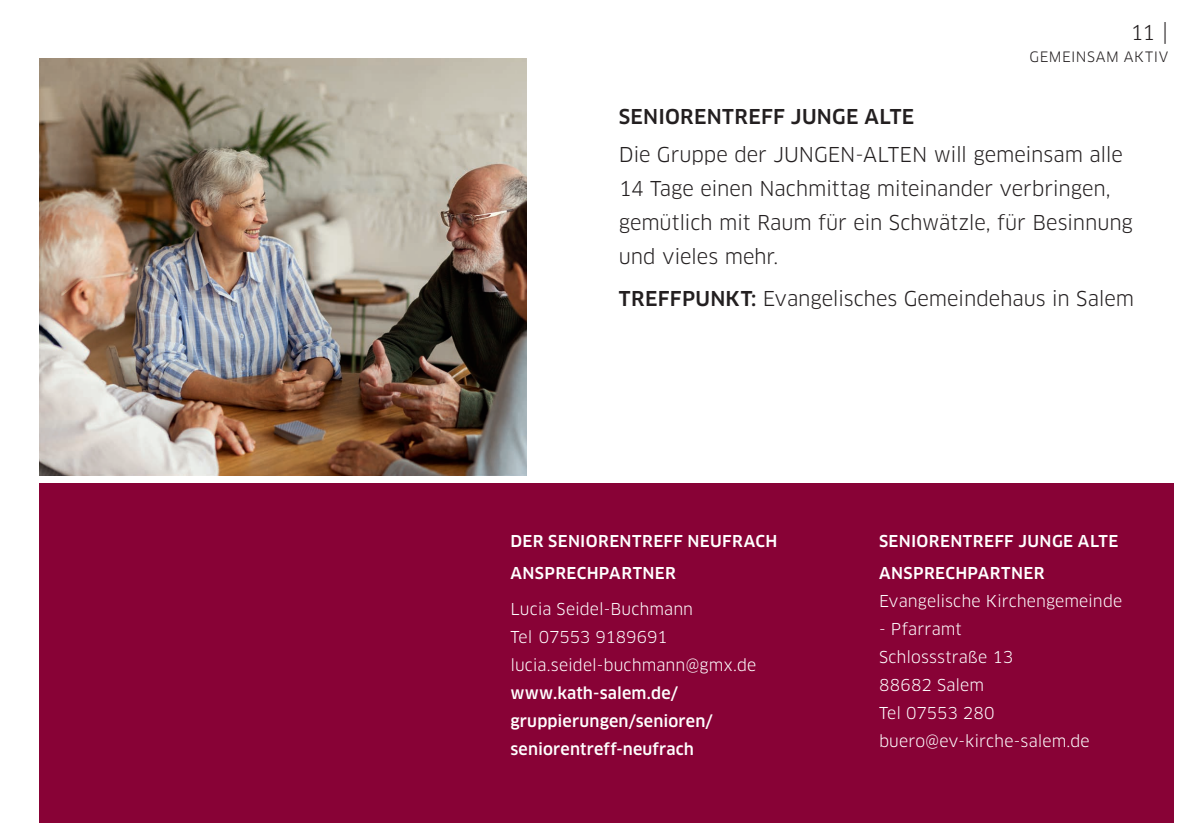
<style>
.page{position:relative;width:1191px;height:840px;background:#fff}
.page>*{position:absolute;margin:0;border:0;box-sizing:border-box;transform-origin:0 0}
.t1{font:20px/34px "Clan OT";letter-spacing:-.005em;color:#231f20}
.t2{font:500 20px "Clan OT";letter-spacing:.015em;color:#231f20}
.t3{font:16px/28px "Clan OT";letter-spacing:.005em;color:#fff}
.t4{font:500 16px/32px "Clan OT";letter-spacing:.02em;color:#fff}
.t5{font:14px "Clan OT";letter-spacing:.035em;color:#231f20}
.s1{font-size:22px}
.s2{font-weight:500}
</style>
<div class="page">
<div style="left:40px;top:483px;width:1134px;height:339px;background:#880236"></div>
<img style="left:40px;top:59px;width:486px;height:416px">
<p class="t1" style="left:1130px;top:16px;width:39px">11 <span class="s1">|</span></p>
<p class="t5" style="left:1029px;top:48px;width:140px">GEMEINSAM AKTIV</p>
<p class="t2" style="left:619px;top:104px;width:297px">SENIORENTREFF JUNGE ALTE</p>
<p class="t1" style="left:619px;top:137px;width:515px">Die Gruppe der JUNGEN-ALTEN will gemeinsam alle 14 Tage einen Nachmittag miteinander verbringen, gemütlich mit Raum für ein Schwätzle, für Besinnung und vieles mehr.</p>
<p class="t1" style="left:619px;top:281px;width:517px"><span class="s2">TREFFPUNKT:</span> Evangelisches Gemeindehaus in Salem</p>
<p class="t4" style="left:510px;top:525px;width:268px">DER SENIORENTREFF NEUFRACH<br>ANSPRECHPARTNER</p>
<p class="t3" style="left:510px;top:594px;width:247px">Lucia Seidel-Buchmann<br>Tel 07553 9189691 lucia.seidel-buchmann@gmx.de</p>
<p class="t4" style="left:510px;top:679px;width:204px;line-height:28px">www.kath-salem.de/ gruppierungen/senioren/ seniorentreff-neufrach</p>
<p class="t4" style="left:879px;top:525px;width:241px">SENIORENTREFF JUNGE ALTE<br>ANSPRECHPARTNER</p>
<p class="t3" style="left:879px;top:586px;width:245px">Evangelische Kirchengemeinde</p>
<p class="t3" style="left:879px;top:614px;width:212px">- Pfarramt<br>Schlossstraße 13<br>88682 Salem<br>Tel 07553 280 buero@ev-kirche-salem.de</p>
</div>
